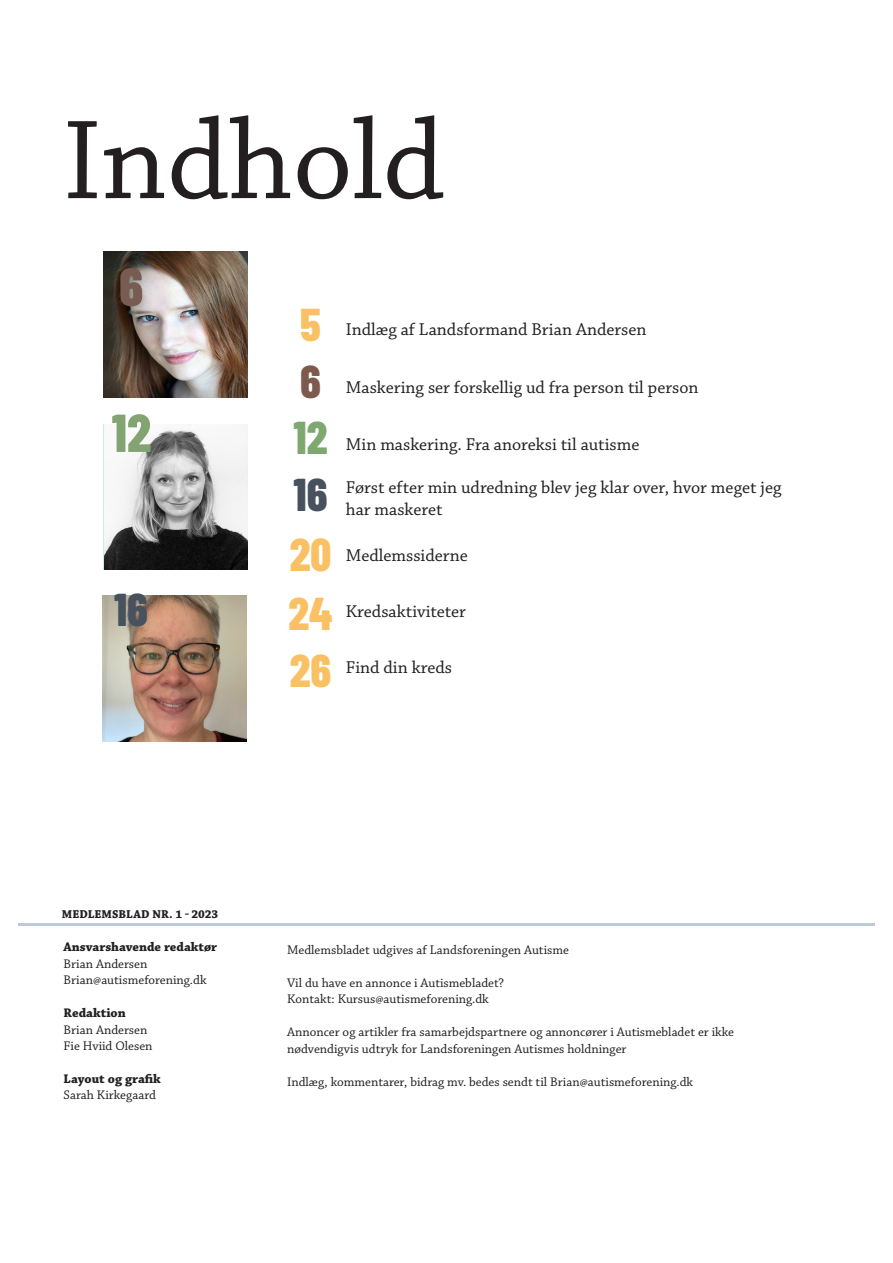
<style>
.page{position:relative;width:893px;height:1263px;background:#fff}
.page>*{position:absolute;margin:0;border:0;box-sizing:border-box;transform-origin:0 0}
.t1{font:118.2px "Chaparral Pro";color:#231f20}
.t2{font:800 53.4px "Barlow Condensed";color:#83a472}
.t3{font:800 53.4px "Barlow Condensed";color:#785c51}
.t4{font:800 46.05px "Barlow Condensed";color:#f9c164}
.t5{font:800 46.05px "Barlow Condensed";color:#48515e}
.t6{font:800 46.05px "Barlow Condensed";color:#7da86f}
.t7{font:800 46.05px "Barlow Condensed";color:#7e5a4e}
.t8{font:18px/21.6px "Chaparral Pro";color:#231f20}
.t9{font:13.2px/16.4px "Chaparral Pro";color:#231f20}
.t10{font:700 13.2px "Chaparral Pro";color:#231f20}
.t11{font:700 12px "Chaparral Pro";color:#231f20}
</style>
<div class="page">
<img style="left:103px;top:595px;width:144px;height:146px">
<img style="left:103px;top:252px;width:145px;height:146px">
<hr style="left:18px;top:923px;width:856px;height:3px;background:#bccada">
<img style="left:104px;top:429px;width:143px;height:141px">
<p class="t1" style="left:63px;top:95px;width:383px">Indhold</p>
<p class="t3" style="left:119px;top:254px;width:26px">6</p>
<p class="t2" style="left:112px;top:400px;width:41px">12</p>
<p class="t5" style="left:114px;top:581px;width:35px">16</p>
<p class="t4" style="left:300px;top:296px;width:22px">5</p>
<p class="t7" style="left:300px;top:353px;width:22px">6</p>
<p class="t6" style="left:293px;top:409px;width:36px">12</p>
<p class="t5" style="left:294px;top:465px;width:35px">16</p>
<p class="t4" style="left:290px;top:526px;width:43px">20</p>
<p class="t4" style="left:288px;top:585px;width:46px">24</p>
<p class="t4" style="left:290px;top:642px;width:43px">26</p>
<p class="t8" style="left:346px;top:319px;width:302px">Indlæg af Landsformand Brian Andersen</p>
<p class="t8" style="left:346px;top:377px;width:354px">Maskering ser forskellig ud fra person til person</p>
<p class="t8" style="left:346px;top:434px;width:295px">Min maskering. Fra anoreksi til autisme</p>
<p class="t8" style="left:346px;top:477px;width:437px">Først efter min udredning blev jeg klar over, hvor meget jeg har maskeret</p>
<p class="t8" style="left:346px;top:545px;width:123px">Medlemssiderne</p>
<p class="t8" style="left:346px;top:602px;width:122px">Kredsaktiviteter</p>
<p class="t8" style="left:346px;top:658px;width:108px">Find din kreds</p>
<p class="t11" style="left:62px;top:907px;width:158px">MEDLEMSBLAD NR. 1 - 2023</p>
<p class="t10" style="left:64px;top:939px;width:155px">Ansvarshavende redaktør</p>
<p class="t9" style="left:64px;top:956px;width:85px">Brian Andersen</p>
<p class="t9" style="left:64px;top:972px;width:144px">Brian@autismeforening.dk</p>
<p class="t10" style="left:64px;top:1005px;width:64px">Redaktion</p>
<p class="t9" style="left:64px;top:1022px;width:85px">Brian Andersen</p>
<p class="t9" style="left:64px;top:1038px;width:90px">Fie Hviid Olesen</p>
<p class="t10" style="left:64px;top:1071px;width:99px">Layout og grafik</p>
<p class="t9" style="left:64px;top:1087px;width:94px">Sarah Kirkegaard</p>
<p class="t9" style="left:287px;top:942px;width:283px">Medlemsbladet udgives af Landsforeningen Autisme</p>
<p class="t9" style="left:287px;top:975px;width:219px">Vil du have en annonce i Autismebladet?</p>
<p class="t9" style="left:287px;top:991px;width:203px">Kontakt: Kursus@autismeforening.dk</p>
<p class="t9" style="left:287px;top:1024px;width:449px">Annoncer og artikler fra samarbejdspartnere og annoncører i Autismebladet er ikke nødvendigvis udtryk for Landsforeningen Autismes holdninger</p>
<p class="t9" style="left:287px;top:1074px;width:407px">Indlæg, kommentarer, bidrag mv. bedes sendt til Brian@autismeforening.dk</p>
</div>
